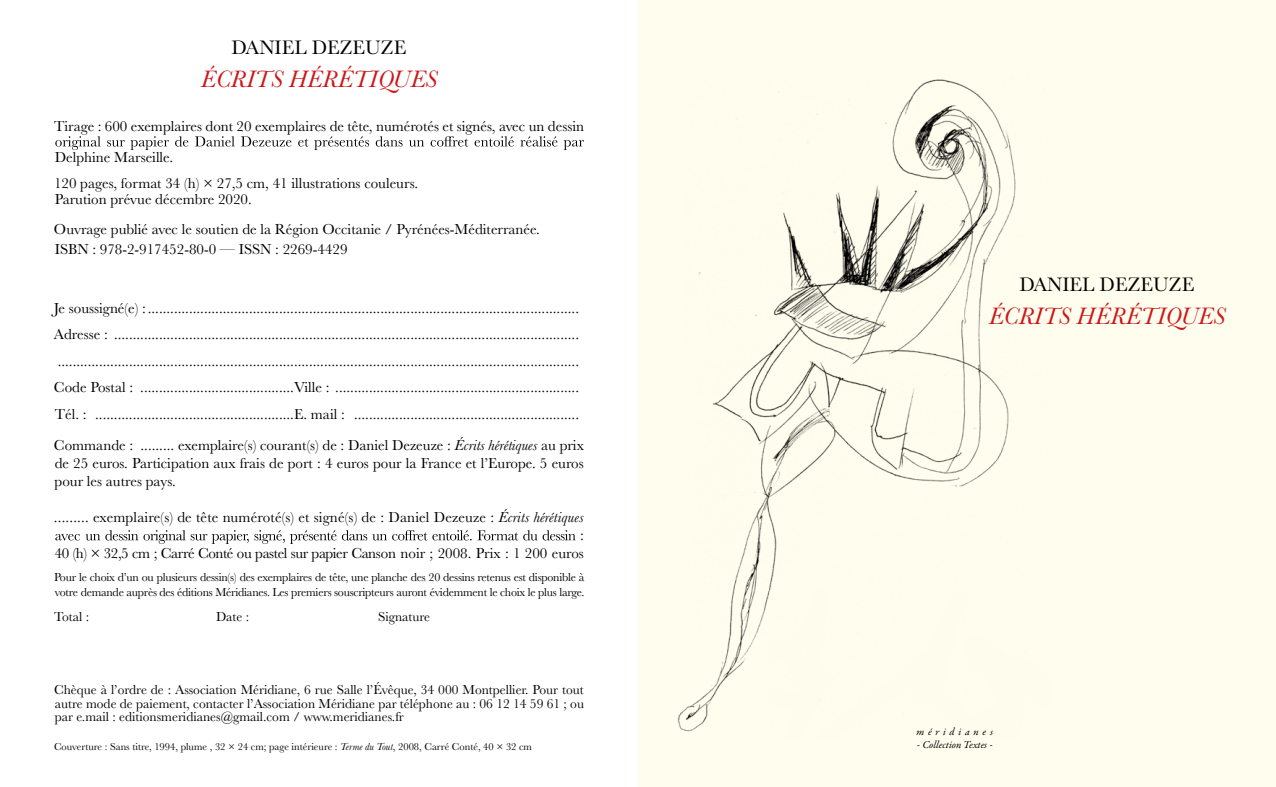
<style>
.page{position:relative;width:1276px;height:787px;background:#fff}
.page>*{position:absolute;margin:0;border:0;box-sizing:border-box;transform-origin:0 0}
.t1{font:italic 24.6px "Baskerville";color:#cd1719}
.t2{font:20.25px "Baskerville";color:#000}
.t3{font:15px/26.5px "Baskerville";color:#000}
.t4{font:13.5px/14px "Baskerville";color:#000;text-align:justify}
.t5{font:12px/15px "Baskerville";letter-spacing:-.02em;color:#000}
.t6{font:italic 10.65px "Garamond Premr Pro";letter-spacing:-.005em;color:#000}
.t7{font:10.5px "Baskerville";color:#000}
.s1{font-style:italic}
</style>
<div class="page">
<svg style="left:55px;top:136px;width:529px;height:14px"></svg>
<svg style="left:55px;top:530px;width:520px;height:14px"></svg>
<div style="left:638px;top:0;width:638px;height:787px;background:#fffdee"></div>
<img style="left:677px;top:79px;width:339px;height:653px">
<h2 class="t2" style="left:231px;top:35px;width:176px">DANIEL DEZEUZE</h2>
<h1 class="t1" style="left:201px;top:62px;width:238px">ÉCRITS HÉRÉTIQUES</h1>
<p class="t3" style="left:54px;top:111px;width:531px;line-height:31px">Tirage : 600 exemplaires dont 20 exemplaires de tête, numérotés et signés, avec un dessin<br>Delphine Marseille.</p>
<p class="t3" style="left:54px;top:176px;width:366px;line-height:15.5px">120 pages, format 34 (h) × 27,5 cm, 41 illustrations couleurs.<br>Parution prévue décembre 2020.</p>
<p class="t3" style="left:54px;top:220px;width:487px;line-height:19.5px">Ouvrage publié avec le soutien de la Région Occitanie / Pyrénées-Méditerranée.<br>ISBN : 978-2-917452-80-0 — ISSN : 2269-4429</p>
<p class="t3" style="left:54px;top:294px;width:527px;text-align:justify">Je soussigné(e) : ...................................................................................................................<br>Adresse : ............................................................................................................................ ...........................................................................................................................................<br>Code Postal : .........................................Ville : .................................................................<br>Tél. : .....................................................E. mail : ............................................................</p>
<p class="t3" style="left:54px;top:436px;width:531px;line-height:18px;text-align:justify">Commande : ......... exemplaire(s) courant(s) de : Daniel Dezeuze : <span class="s1">Écrits hérétiques</span> au prix de 25 euros. Participation aux frais de port : 4 euros pour la France et l’Europe. 5 euros pour les autres pays.</p>
<p class="t3" style="left:54px;top:508px;width:531px;line-height:18px;text-align:right">......... exemplaire(s) de tête numéroté(s) et signé(s) de : Daniel Dezeuze : <span class="s1">Écrits hérétiques </span>:<br>40 (h) × 32,5 cm ; Carré Conté ou pastel sur papier Canson noir ; 2008. Prix : 1 200 euros</p>
<p class="t5" style="left:54px;top:569px;width:532px">Pour le choix d’un ou plusieurs dessin(s) des exemplaires de tête, une planche des 20 dessins retenus est disponible à votre demande auprès des éditions Méridianes. Les premiers souscripteurs auront évidemment le choix le plus large.</p>
<p class="t4" style="left:54px;top:609px;width:37px">Total :</p>
<p class="t4" style="left:216px;top:609px;width:35px">Date :</p>
<p class="t4" style="left:378px;top:609px;width:54px">Signature</p>
<p class="t4" style="left:54px;top:682px;width:531px">Chèque à l’ordre de : Association Méridiane, 6 rue Salle l’Évêque, 34 000 Montpellier. Pour tout autre mode de paiement, contacter l’Association Méridiane par téléphone au : 06 12 14 59 61 ; ou par e.mail : editionsmeridianes@gmail.com / www.meridianes.fr</p>
<p class="t7" style="left:54px;top:740px;width:479px">Couverture : Sans titre, 1994, plume , 32 × 24 cm; page intérieure : <span class="s1">Terme du Tout</span>, 2008, Carré Conté, 40 × 32 cm</p>
<h2 class="t2" style="left:1019px;top:272px;width:176px">DANIEL DEZEUZE</h2>
<h1 class="t1" style="left:988px;top:300px;width:238px">ÉCRITS HÉRÉTIQUES</h1>
<p class="t6" style="left:916px;top:725px;width:78px">m é r i d i a n e s</p>
<p class="t6" style="left:917px;top:737px;width:77px">- Collection Textes -</p>
</div>
